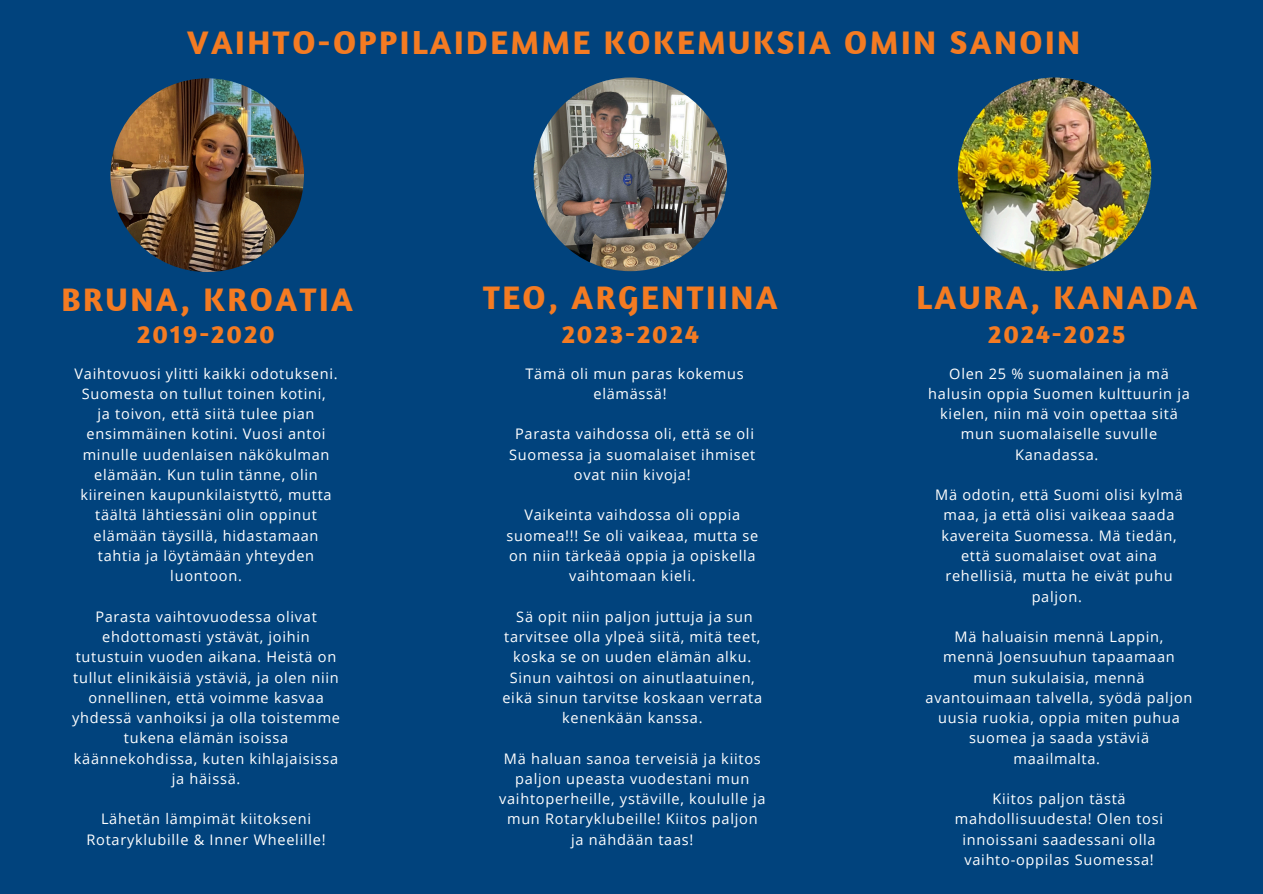
<style>
.page{position:relative;width:1263px;height:894px;background:#fff}
.page>*{position:absolute;margin:0;border:0;box-sizing:border-box;transform-origin:0 0}
.t1{font:700 33.45px "Amaranth";letter-spacing:.075em;color:#f47b22}
.t2{font:700 26.25px "Amaranth";letter-spacing:.075em;color:#f47b22}
.t3{font:14.55px/20.2px "Open Sans";letter-spacing:.05em;color:#fff;text-align:center}
</style>
<div class="page">
<div style="left:0;top:0;width:1263px;height:893px;background:#01437d"></div>
<img style="left:534px;top:77px;width:193px;height:194px;border-radius:50%">
<img style="left:110px;top:78px;width:194px;height:194px;border-radius:50%">
<img style="left:958px;top:77px;width:193px;height:194px;border-radius:50%">
<p class="t1" style="left:187px;top:21px;width:895px">VAIHTO-OPPILAIDEMME KOKEMUKSIA OMIN SANOIN</p>
<p class="t1" style="left:61px;top:278px;width:293px">BRUNA, KROATIA</p>
<p class="t1" style="left:483px;top:276px;width:296px">TEO, ARGENTIINA</p>
<h2 class="t1" style="left:917px;top:276px;width:282px">LAURA, KANADA</h2>
<p class="t2" style="left:137px;top:317px;width:139px">2019-2020</p>
<p class="t2" style="left:562px;top:317px;width:139px">2023-2024</p>
<h2 class="t2" style="left:988px;top:317px;width:139px">2024-2025</h2>
<p class="t3" style="left:75px;top:363px;width:265px">Vaihtovuosi ylitti kaikki odotukseni.<br>Suomesta on tullut toinen kotini,</p>
<p class="t3" style="left:80px;top:403px;width:253px">ja toivon, että siitä tulee pian ensimmäinen kotini. Vuosi antoi minulle uudenlaisen näkökulman elämään. Kun tulin tänne, olin kiireinen kaupunkilaistyttö, mutta täältä lähtiessäni olin oppinut elämään täysillä, hidastamaan tahtia ja löytämään yhteyden luontoon.</p>
<p class="t3" style="left:72px;top:606px;width:270px">Parasta vaihtovuodessa olivat ehdottomasti ystävät, joihin tutustuin vuoden aikana. Heistä on tullut elinikäisiä ystäviä, ja olen niin onnellinen, että voimme kasvaa yhdessä vanhoiksi ja olla toistemme tukena elämän isoissa käännekohdissa, kuten kihlajaisissa ja häissä.</p>
<p class="t3" style="left:86px;top:808px;width:241px">Lähetän lämpimät kiitokseni<br>Rotaryklubille &amp; Inner Wheelille!</p>
<p class="t3" style="left:593px;top:363px;width:152px;text-align:left;text-indent:-68px">Tämä oli mun paras kokemus elämässä!</p>
<p class="t3" style="left:509px;top:423px;width:248px">Parasta vaihdossa oli, että se oli<br>Suomessa ja suomalaiset ihmiset ovat niin kivoja!</p>
<p class="t3" style="left:506px;top:504px;width:253px">Vaikeinta vaihdossa oli oppia suomea!!! Se oli vaikeaa, mutta se on niin tärkeää oppia ja opiskella vaihtomaan kieli.</p>
<p class="t3" style="left:502px;top:606px;width:261px">Sä opit niin paljon juttuja ja sun tarvitsee olla ylpeä siitä, mitä teet, koska se on uuden elämän alku.<br>Sinun vaihtosi on ainutlaatuinen, eikä sinun tarvitse koskaan verrata kenenkään kanssa.</p>
<p class="t3" style="left:499px;top:747px;width:268px">Mä haluan sanoa terveisiä ja kiitos paljon upeasta vuodestani mun vaihtoperheille, ystäville, koululle ja mun Rotaryklubeille! Kiitos paljon ja nähdään taas!</p>
<p class="t3" style="left:928px;top:363px;width:263px">Olen 25 % suomalainen ja mä halusin oppia Suomen kulttuurin ja kielen, niin mä voin opettaa sitä mun suomalaiselle suvulle<br>Kanadassa.</p>
<h1 class="t3" style="left:935px;top:484px;width:249px">Mä odotin, että Suomi olisi kylmä maa, ja että olisi vaikeaa saada kavereita Suomessa. Mä tiedän, että suomalaiset ovat aina rehellisiä, mutta he eivät puhu paljon.</h1>
<h2 class="t3" style="left:925px;top:626px;width:268px">Mä haluaisin mennä Lappin,<br>mennä Joensuuhun tapaamaan mun sukulaisia, mennä avantouimaan talvella, syödä paljon uusia ruokia, oppia miten puhua suomea ja saada ystäviä maailmalta.</h2>
<p class="t3" style="left:955px;top:788px;width:210px">Kiitos paljon tästä mahdollisuudesta! Olen tosi innoissani saadessani olla</p>
<h1 class="t3" style="left:964px;top:849px;width:191px">vaihto-oppilas Suomessa!</h1>
</div>
